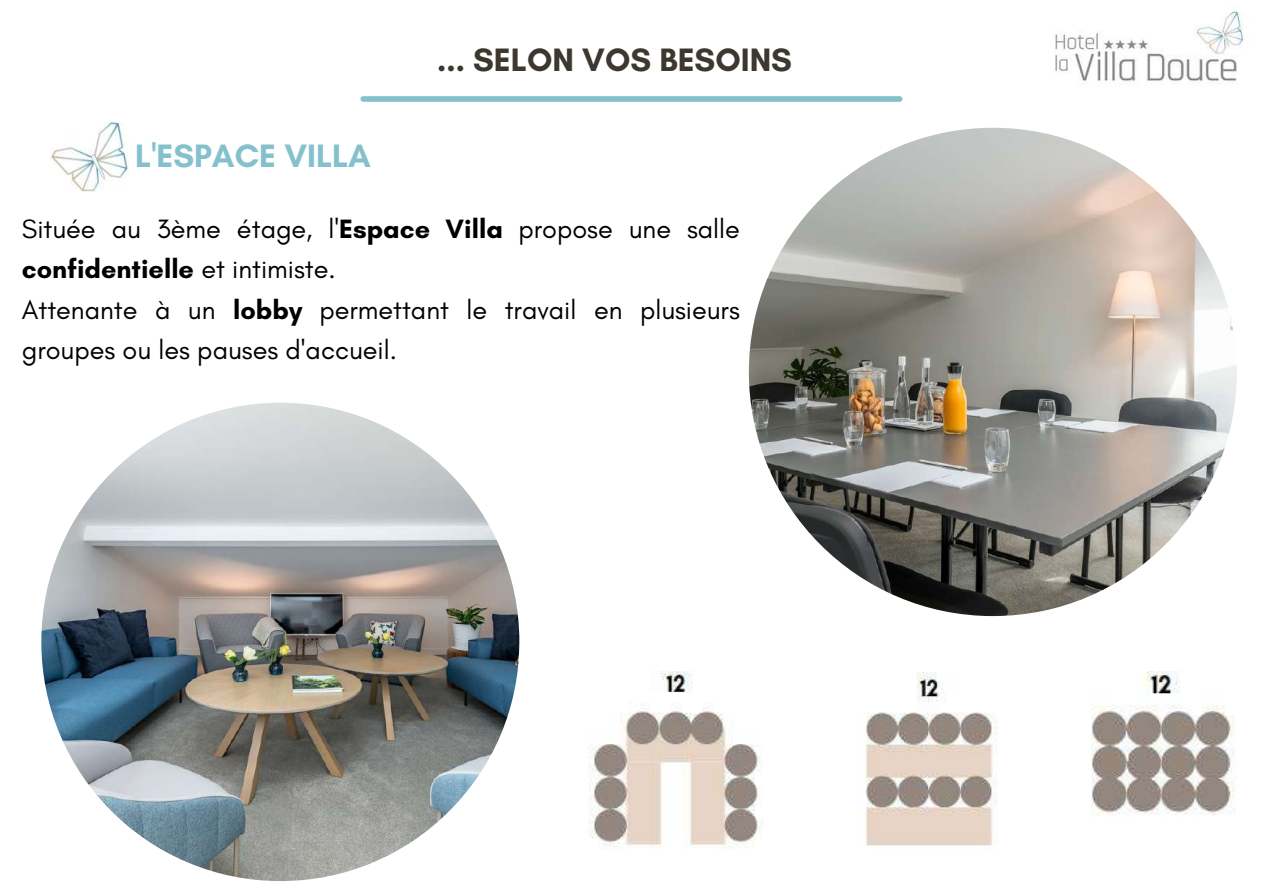
<style>
.page{position:relative;width:1263px;height:894px;background:#fff}
.page>*{position:absolute;margin:0;border:0;box-sizing:border-box;transform-origin:0 0}
.t1{font:700 33px "Glacial Indifference";color:#3d382f}
.t2{font:700 33px "Glacial Indifference";color:#84c1cc}
.t3{font:27px/40.5px "Glacial Indifference";color:#000}
.s1{font-weight:700}
</style>
<div class="page">
<img style="left:749px;top:128px;width:488px;height:488px;border-radius:50%">
<img style="left:41px;top:402px;width:478px;height:478px;border-radius:50%">
<img style="left:1055px;top:11px;width:189px;height:72px">
<div style="left:363px;top:96px;width:537px;height:6px;background:#84c1cc"></div>
<img style="left:588px;top:671px;width:175px;height:178px">
<img style="left:856px;top:672px;width:142px;height:174px">
<img style="left:1092px;top:671px;width:143px;height:144px">
<img style="left:51px;top:123px;width:77px;height:68px">
<p class="t2" style="left:135px;top:136px;width:237px">L'ESPACE VILLA</p>
<p class="t1" style="left:437px;top:39px;width:356px">... SELON VOS BESOINS</p>
<p class="t3" style="left:22px;top:208px;width:719px">Située au 3ème étage, l'<span class="s1">Espace Villa</span> propose une salle <span class="s1">confidentielle</span> et intimiste.<br>Attenante à un <span class="s1">lobby</span> permettant le travail en plusieurs groupes ou les pauses d'accueil.</p>
</div>
